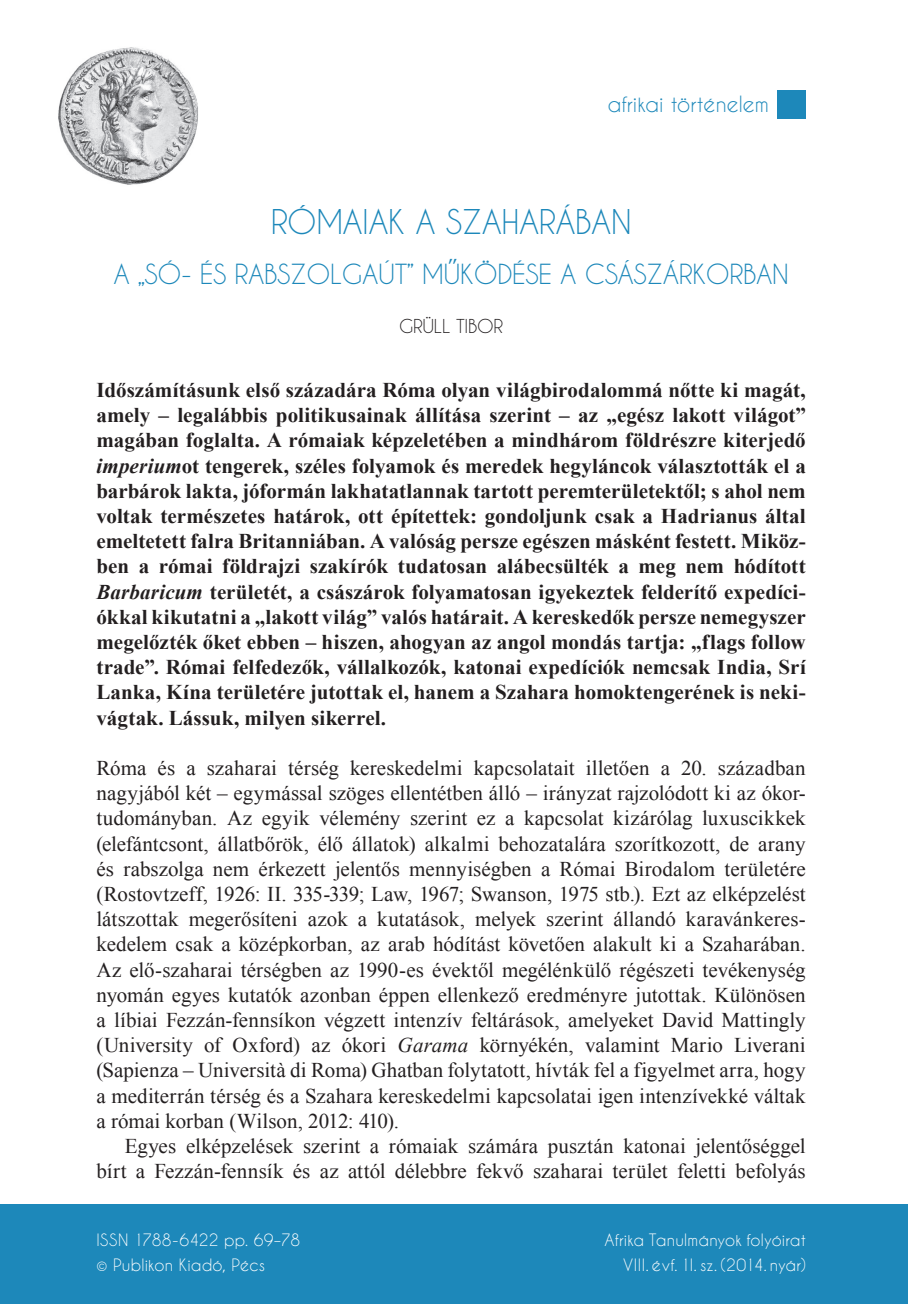
<style>
.page{position:relative;width:908px;height:1304px;background:#fff}
.page>*{position:absolute;margin:0;border:0;box-sizing:border-box;transform-origin:0 0}
.t1{font:32px "Caviar Dreams";letter-spacing:-.015em;color:#1d88ba}
.t2{font:26px "Caviar Dreams";letter-spacing:-.015em;color:#1d88ba}
.t3{font:21px/25.2px "Times New Roman";letter-spacing:.005em;color:#231f20;text-align:justify}
.t4{font:700 21px/25.2px "Times New Roman";color:#231f20;text-align:justify}
.t5{font:21px "Caviar Dreams";color:#1d88ba}
.t6{font:18px "Caviar Dreams";letter-spacing:-.015em;color:#231f20}
.t7{font:16px "Caviar Dreams";letter-spacing:.01em;color:#fff}
.t8{font:16px "Caviar Dreams";letter-spacing:-.01em;color:#fff}
.s1{font-style:italic}
</style>
<div class="page">
<div style="left:0;top:1204px;width:907px;height:100px;background:#1d88ba"></div>
<div style="left:777px;top:91px;width:28px;height:28px;background:#1d88ba"></div>
<img style="left:58px;top:47px;width:140px;height:138px">
<p class="t5" style="left:607px;top:92px;width:163px">afrikai történelem</p>
<h1 class="t1" style="left:270px;top:204px;width:88px">Rómaiak</h1>
<h1 class="t1" style="left:415px;top:204px;width:196px">a Szaharában</h1>
<p class="t2" style="left:113px;top:260px;width:659px">A „só- és rabszolgaút” muködése a császárkorban</p>
<p class="t6" style="left:399px;top:317px;width:101px">Grüll Ti bor</p>
<p class="t2" style="left:448px;top:237px;width:11px">,,</p>
<p class="t4" style="left:96px;top:377px;width:710px">Időszámításunk első századára Róma olyan világbirodalommá nőtte ki magát, amely – legalábbis politikusainak állítása szerint – az „egész lakott világot” magában foglalta. A rómaiak képzeletében a mindhárom földrészre kiterjedő <span class="s1">imperium</span>ot tengerek, széles folyamok és meredek hegyláncok választották el a barbárok lakta, jóformán lakhatatlannak tartott peremterületektől; s ahol nem voltak természetes határok, ott építettek: gondoljunk csak a Hadrianus által emeltetett falra Britanniában. A valóság persze egészen másként festett. Miköz&shy;ben a római földrajzi szakírók tudatosan alábecsülték a meg nem hódított <span class="s1">Barbaricum</span> területét, a császárok folyamatosan igyekeztek felderítő expedíci&shy;ókkal kikutatni a „lakott világ” valós határait. A kereskedők persze nemegyszer megelőzték őket ebben – hiszen, ahogyan az angol mondás tartja: „flags follow trade”. Római felfedezők, vállalkozók, katonai expedíciók nemcsak India, Srí Lanka, Kína területére jutottak el, hanem a Szahara homoktengerének is neki&shy;vágtak. Lássuk, milyen sikerrel.</p>
<p class="t3" style="left:96px;top:755px;width:710px">Róma és a szaharai térség kereskedelmi kapcsolatait illetően a 20. században nagyjából két – egymással szöges ellentétben álló – irányzat rajzolódott ki az ókor&shy;tudományban. Az egyik vélemény szerint ez a kapcsolat kizárólag luxuscikkek (elefántcsont, állatbőrök, élő állatok) alkalmi behozatalára szorítkozott, de arany és rabszolga nem érkezett jelentős mennyiségben a Római Birodalom területére (Rostovtzeff, 1926: II. 335-339; Law, 1967; Swanson, 1975 stb.). Ezt az elképzelést látszottak megerősíteni azok a kutatások, melyek szerint állandó karavánkeres&shy;kedelem csak a középkorban, az arab hódítást követően alakult ki a Szaharában.<br>Az elő-szaharai térségben az 1990-es évektől megélénkülő régészeti tevékenység nyomán egyes kutatók azonban éppen ellenkező eredményre jutottak. Különösen a líbiai Fezzán-fennsíkon végzett intenzív feltárások, amelyeket David Mattingly (University of Oxford) az ókori <span class="s1">Garama</span> környékén, valamint Mario Liverani (Sapienza – Università di Roma) Ghatban folytatott, hívták fel a figyelmet arra, hogy a mediterrán térség és a Szahara kereskedelmi kapcsolatai igen intenzívekké váltak a római korban (Wilson, 2012: 410).</p>
<p class="t3" style="left:96px;top:1133px;width:710px;text-align:right">Egyes elképzelések szerint a rómaiak számára pusztán katonai jelentőséggel bírt a Fezzán-fennsík és az attól délebbre fekvő szaharai terület feletti befolyás</p>
<p class="t7" style="left:96px;top:1231px;width:205px">ISSN 1788-6422 pp. 69–78</p>
<p class="t7" style="left:604px;top:1231px;width:203px">Afrika Tanulmányok folyóirat</p>
<p class="t7" style="left:96px;top:1256px;width:170px">© Publikon Kiadó, Pécs</p>
<p class="t8" style="left:623px;top:1256px;width:184px">VIII. évf. 1I. sz. (2014. nyár)</p>
</div>
